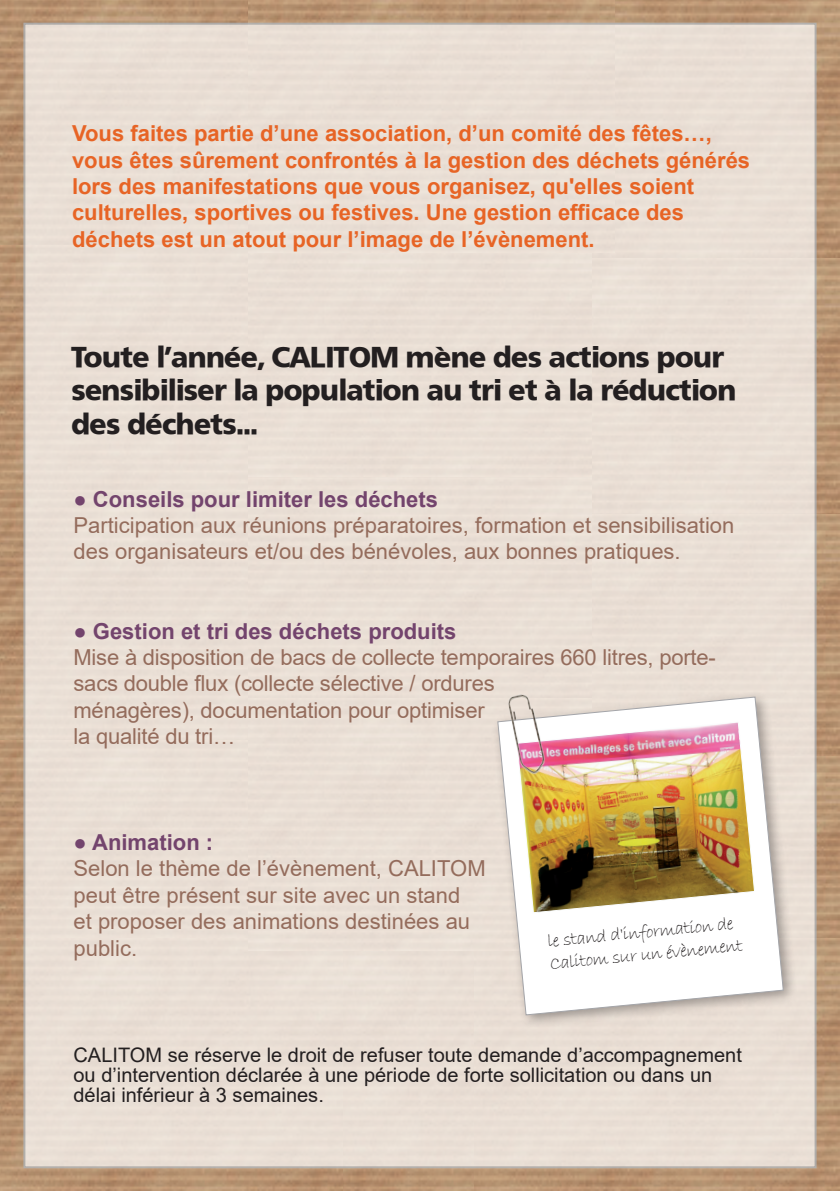
<style>
.page{position:relative;width:840px;height:1191px;background:#fff}
.page>*{position:absolute;margin:0;border:0;box-sizing:border-box;transform-origin:0 0}
.t1{font:28px/33.6px "Fruchtig Extra Bold DB";color:#231f20}
.t2{font:22px/26.4px "Arial";color:#946c5c}
.t3{font:700 22px/26.4px "Arial";color:#e76425}
.t4{font:700 22px "Arial";color:#73446d}
.t5{font:20px/20px "Arial";color:#231f20}
.t6{font:18.8px/22.6px "Bradley Hand ITC";color:#231f20}
</style>
<div class="page">
<img style="left:342px;top:1168px;width:132px;height:23px">
<img style="left:614px;top:0;width:225px;height:259px">
<img style="left:816px;top:259px;width:23px;height:255px">
<img style="left:0;top:0;width:249px;height:245px">
<img style="left:0;top:245px;width:23px;height:245px">
<img style="left:816px;top:514px;width:23px;height:242px">
<img style="left:0;top:490px;width:23px;height:251px">
<img style="left:816px;top:756px;width:23px;height:183px">
<img style="left:0;top:741px;width:23px;height:198px">
<img style="left:474px;top:939px;width:365px;height:252px">
<img style="left:0;top:939px;width:342px;height:252px">
<img style="left:249px;top:0;width:365px;height:23px">
<div style="left:23px;top:23px;width:793px;height:1145px;background:#e9dfd5;border:2px solid #aeb8c1"></div>
<div style="left:491px;top:690px;width:306px;height:339px;background:#231f20;opacity:.4"></div>
<svg style="left:497px;top:696px;width:286px;height:319px"></svg>
<img style="left:516px;top:721px;width:238px;height:192px">
<img style="left:503px;top:690px;width:48px;height:90px">
<p class="t3" style="left:72px;top:120px;width:679px">Vous faites partie d’une association, d’un comité des fêtes…, vous êtes sûrement confrontés à la gestion des déchets générés lors des manifestations que vous organisez, qu'elles soient culturelles, sportives ou festives. Une gestion efficace des déchets est un atout pour l’image de l’évènement.</p>
<p class="t1" style="left:72px;top:340px;width:665px">Toute l’année, CALITOM mène des actions pour sensibiliser la population au tri et à la réduction des déchets...</p>
<p class="t4" style="left:73px;top:483px;width:366px">● Conseils pour limiter les déchets</p>
<p class="t2" style="left:73px;top:512px;width:662px">Participation aux réunions préparatoires, formation et sensibilisation des organisateurs et/ou des bénévoles, aux bonnes pratiques.</p>
<p class="t4" style="left:73px;top:615px;width:384px">● Gestion et tri des déchets produits</p>
<p class="t2" style="left:73px;top:644px;width:643px">Mise à disposition de bacs de collecte temporaires 660 litres, porte&shy;sacs double flux (collecte sélective / ordures<br>ménagères), documentation pour optimiser<br>la qualité du tri…</p>
<p class="t4" style="left:73px;top:826px;width:141px">● Animation :</p>
<p class="t2" style="left:73px;top:855px;width:413px">Selon le thème de l’évènement, CALITOM peut être présent sur site avec un stand<br>et proposer des animations destinées au public.</p>
<p class="t6" style="left:546px;top:931px;width:195px;rotate:-6deg">le stand d'information de<br>Calitom sur un évènement</p>
<p class="t5" style="left:73px;top:1045px;width:669px">CALITOM se réserve le droit de refuser toute demande d’accompagnement ou d’intervention déclarée à une période de forte sollicitation ou dans un délai inférieur à 3 semaines.</p>
</div>
